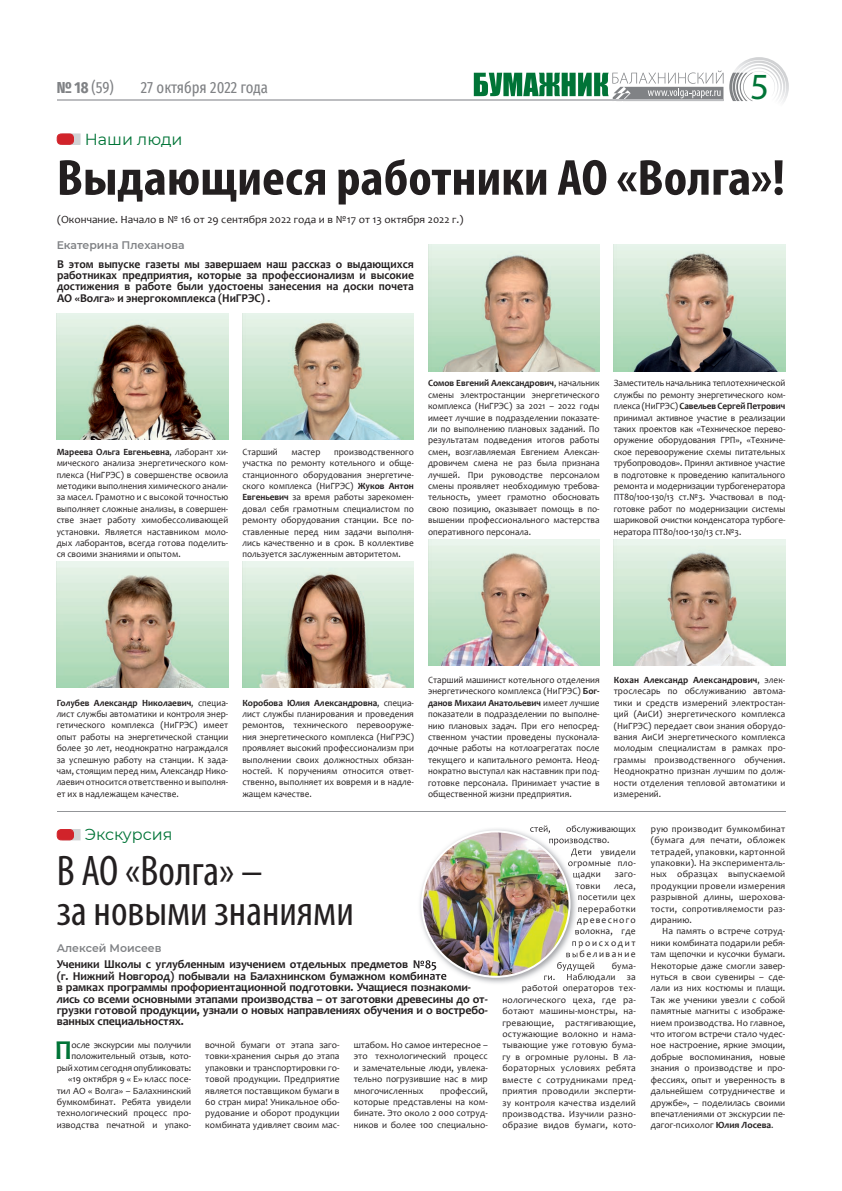
<style>
.page{position:relative;width:842px;height:1191px;background:#fff}
.page>*{position:absolute;margin:0;border:0;box-sizing:border-box;transform-origin:0 0}
.t1{font:700 condensed 51px "Myriad Pro";color:#231f20;scale:1.07 1}
.t2{font:condensed 43px/40px "Myriad Pro";color:#231f20}
.t3{font:37px "Myriad Pro";color:#007437}
.t4{font:700 27.4px "Candara";color:#007437}
.t5{font:extra-condensed 16px "Fira Sans";color:#808285}
.t6{font:16px "Montserrat";color:#007437}
.t7{font:700 12px/11.4px "Candara";letter-spacing:-.01em;color:#231f20}
.t8{font:700 12px/11.4px "Candara";letter-spacing:-.01em;color:#231f20;text-align:justify;scale:.96 1}
.t9{font:11px "Candara";color:#231f20}
.t10{font:600 11px "Montserrat";color:#808285}
.t11{font:9.5px/11.4px "Candara";color:#231f20;text-align:justify}
.t12{font:9.5px/11.4px "Candara";letter-spacing:.02em;color:#231f20;text-align:right}
.s1{font-weight:700}
</style>
<div class="page">
<svg style="left:729px;top:57px;width:60px;height:45px"></svg>
<svg style="left:474px;top:71px;width:249px;height:28px"></svg>
<hr style="left:57px;top:99px;width:666px;height:2px;background:#bcbdc0">
<hr style="left:57px;top:811px;width:728px;height:1px;background:#939598">
<svg style="left:57px;top:829px;width:24px;height:11px"></svg>
<svg style="left:57px;top:133px;width:24px;height:12px"></svg>
<img style="left:428px;top:245px;width:172px;height:126px">
<img style="left:428px;top:539px;width:172px;height:126px">
<img style="left:614px;top:245px;width:171px;height:126px">
<img style="left:614px;top:539px;width:171px;height:126px">
<img style="left:57px;top:313px;width:171px;height:126px">
<img style="left:57px;top:561px;width:171px;height:126px">
<img style="left:242px;top:313px;width:172px;height:126px">
<img style="left:242px;top:561px;width:172px;height:126px">
<img style="left:530px;top:827px;width:48px;height:3px">
<img style="left:544px;top:977px;width:33px;height:4px">
<img style="left:418px;top:977px;width:29px;height:3px">
<img style="left:418px;top:830px;width:160px;height:147px">
<h3 class="t5" style="left:57px;top:76px;width:59px"><span class="s1">№ 1 8</span> ࢏ࠈࠄࢎ</h3>
<h3 class="t5" style="left:141px;top:76px;width:129px">27 октября 2022 года</h3>
<h3 class="t3" style="left:750px;top:63px;width:20px">5</h3>
<h3 class="t6" style="left:85px;top:128px;width:99px">Наши люди</h3>
<h1 class="t1" style="left:57px;top:146px;width:682px">Выдающиеся работники АО «Волга»!</h1>
<p class="t9" style="left:57px;top:213px;width:408px">(Окончание. Начало в № 16 от 29 сентября 2022 года и в №17 от 13 октября 2022 г.)</p>
<p class="t10" style="left:57px;top:237px;width:129px">Екатерина Плеханова</p>
<p class="t8" style="left:57px;top:258px;width:373px">В этом выпуске газеты мы завершаем наш рассказ о выдающихся работниках предприятия, которые за профессионализм и высокие достижения в работе были удостоены занесения на доски почета АО «Волга» и энергокомплекса (НиГРЭС) .</p>
<p class="t11" style="left:57px;top:446px;width:173px"><span class="s1">Мареева Ольга Евгеньевна</span>, лаборант хи&shy;мического анализа энергетического ком&shy;плекса (НиГРЭС) в совершенстве освоила методики выполнения химического анали&shy;за масел. Грамотно и с высокой точностью выполняет сложные анализы, в совершен&shy;стве знает работу химобессоливающей установки. Является наставником моло&shy;дых лаборантов, всегда готова поделить&shy;ся своими знаниями и опытом.</p>
<p class="t11" style="left:242px;top:446px;width:37px">Старший</p>
<p class="t11" style="left:292px;top:446px;width:30px">мастер</p>
<p class="t11" style="left:242px;top:446px;width:173px;text-indent:92px">производственного участка по ремонту котельного и обще&shy;станционного оборудования энергетиче&shy;ского комплекса (НиГРЭС) <span class="s1">Жуков Антон Евгеньевич</span> за время работы зарекомен&shy;довал себя грамотным специалистом по ремонту оборудования станции. Все по&shy;ставленные перед ним задачи выполня&shy;лись качественно и в срок. В коллективе пользуется заслуженным авторитетом.</p>
<p class="t11" style="left:428px;top:377px;width:173px"><span class="s1">Сомов Евгений Александрович</span>, начальник смены электростанции энергетического комплекса (НиГРЭС) за 2021 – 2022 годы имеет лучшие в подразделении показате&shy;ли по выполнению плановых заданий. По результатам подведения итогов работы смен, возглавляемая Евгением Алексан&shy;дровичем смена не раз была признана лучшей. При руководстве персоналом смены проявляет необходимую требова&shy;тельность, умеет грамотно обосновать свою позицию, оказывает помощь в по&shy;вышении профессионального мастерства оперативного персонала.</p>
<p class="t11" style="left:614px;top:377px;width:173px">Заместитель начальника теплотехнической службы по ремонту энергетического ком&shy;плекса (НиГРЭС) <span class="s1">Савельев Сергей Петрович </span>принимал активное участие в реализации таких проектов как «Техническое перево&shy;оружение оборудования ГРП», «Техниче&shy;ское перевооружение схемы питательных трубопроводов». Принял активное участие в подготовке к проведению капитального ремонта и модернизации турбогенератора ПТ80/100-130/13 ст.№3. Участвовал в под&shy;готовке работ по модернизации системы шариковой очистки конденсатора турбоге&shy;нератора ПТ80/100-130/13 ст.№3.</p>
<p class="t11" style="left:57px;top:697px;width:173px"><span class="s1">Голубев Александр Николаевич</span>, специа&shy;лист службы автоматики и контроля энер&shy;гетического комплекса (НиГРЭС) имеет опыт работы на энергетической станции более 30 лет, неоднократно награждался за успешную работу на станции. К зада&shy;чам, стоящим перед ним, Александр Нико&shy;лаевич относится ответственно и выполня&shy;ет их в надлежащем качестве.</p>
<p class="t11" style="left:242px;top:697px;width:173px"><span class="s1">Коробова Юлия Александровна</span>, специа&shy;лист службы планирования и проведения ремонтов, технического перевооруже&shy;ния энергетического комплекса (НиГРЭС) проявляет высокий профессионализм при выполнении своих должностных обязан&shy;ностей. К поручениям относится ответ&shy;ственно, выполняет их вовремя и в надле&shy;жащем качестве.</p>
<p class="t11" style="left:428px;top:674px;width:173px">Старший машинист котельного отделения энергетического комплекса (НиГРЭС) <span class="s1">Бог&shy;данов Михаил Анатольевич</span> имеет лучшие показатели в подразделении по выполне&shy;нию плановых задач. При его непосред&shy;ственном участии проведены пусконала&shy;дочные работы на котлоагрегатах после текущего и капитального ремонта. Неод&shy;нократно выступал как наставник при под&shy;готовке персонала. Принимает участие в общественной жизни предприятия.</p>
<p class="t11" style="left:614px;top:674px;width:173px"><span class="s1">Кохан Александр Александрович</span>, элек&shy;трослесарь по обслуживанию автома&shy;тики и средств измерений электростан&shy;ций (АиСИ) энергетического комплекса (НиГРЭС) передает свои знания оборудо&shy;вания АиСИ энергетического комплекса молодым специалистам в рамках про&shy;граммы производственного обучения.<br>Неоднократно признан лучшим по долж&shy;ности отделения тепловой автоматики и измерений.</p>
<h3 class="t6" style="left:85px;top:823px;width:89px">Экскурсия</h3>
<h2 class="t2" style="left:57px;top:850px;width:299px">В АО «Волга» –<br>за новыми знаниями</h2>
<p class="t7" style="left:57px;top:958px;width:433px">Ученики Школы с углубленным изучением отдельных предметов №85<br>(г. Нижний Новгород) побывали на Балахнинском бумажном комбинате<br>в рамках программы профориентационной подготовки. Учащиеся познакоми&shy;лись со всеми основными этапами производства – от заготовки древесины до от&shy;грузки готовой продукции, узнали о новых направлениях обучения и о востребо&shy;ванных специальностях.</p>
<p class="t10" style="left:57px;top:940px;width:106px">Алексей Моисеев</p>
<p class="t11" style="left:57px;top:1039px;width:136px;text-align:right">осле экскурсии мы получили положительный отзыв, кото&shy;рый хотим сегодня опубликовать: «19 октября 9 « Е» класс посе&shy;тил АО « Волга» – Балахнинский бумкомбинат. Ребята увидели технологический процесс про&shy;изводства печатной и упако-</p>
<p class="t11" style="left:205px;top:1039px;width:136px">вочной бумаги от этапа заго&shy;товки-хранения сырья до этапа упаковки и транспортировки го&shy;товой продукции. Предприятие является поставщиком бумаги в 60 стран мира! Уникальное обо&shy;рудование и оборот продукции комбината удивляет своим мас-</p>
<p class="t11" style="left:354px;top:1039px;width:135px">штабом. Но самое интересное – это технологический процесс и замечательные люди, увлека&shy;тельно погрузившие нас в мир многочисленных</p>
<h3 class="t4" style="left:55px;top:1033px;width:19px">П</h3>
<p class="t11" style="left:354px;top:1084px;width:135px;text-indent:86px">профессий, которые представлены на ком&shy;бинате. Это около 2 000 сотруд&shy;ников и более 100 специально-</p>
<p class="t11" style="left:549px;top:823px;width:89px;text-indent:17px">обслуживающих производство.</p>
<p class="t12" style="left:571px;top:845px;width:66px">Дети увидели</p>
<p class="t12" style="left:568px;top:857px;width:70px">огромные пло-</p>
<p class="t11" style="left:573px;top:868px;width:30px">щадки</p>
<p class="t11" style="left:615px;top:868px;width:22px">заго-</p>
<p class="t11" style="left:576px;top:880px;width:26px">товки</p>
<p class="t12" style="left:502px;top:880px;width:135px">леса,<br>посетили цех<br>переработки<br>древесного<br>волокна, где<br>происходит выбеливание<br>бума-<br>ги. Наблюдали за<br>работой операторов тех&shy;нологического цеха, где ра&shy;ботают машины-монстры, на&shy;гревающие, растягивающие, остужающие волокно и нама&shy;тывающие уже готовую бума&shy;гу в огромные рулоны. В ла&shy;бораторных условиях ребята вместе с сотрудниками пред&shy;приятия проводили эксперти&shy;зу контроля качества изделий производства. Изучили разно&shy;образие видов бумаги, кото-</p>
<p class="t11" style="left:651px;top:823px;width:136px">рую производит бумкомбинат (бумага для печати, обложек тетрадей, упаковки, картонной упаковки). На эксперименталь&shy;ных образцах выпускаемой продукции провели измерения разрывной длины, шерохова&shy;тости, сопротивляемости раз&shy;диранию.</p>
<p class="t11" style="left:651px;top:925px;width:136px;text-indent:11px">На память о встрече сотруд&shy;ники комбината подарили ребя&shy;там щепочки и кусочки бумаги.<br>Некоторые даже смогли завер&shy;нуться в свои сувениры – сде&shy;лали из них костюмы и плащи.<br>Так же ученики увезли с собой памятные магниты с изображе&shy;нием производства. Но главное, что итогом встречи стало чудес&shy;ное настроение, яркие эмоции, добрые воспоминания, новые знания о производстве и про&shy;фессиях, опыт и уверенность в дальнейшем сотрудничестве и дружбе», – поделилась своими впечатлениями от экскурсии пе&shy;дагог-психолог <span class="s1">Юлия Лосева</span>.</p>
</div>
